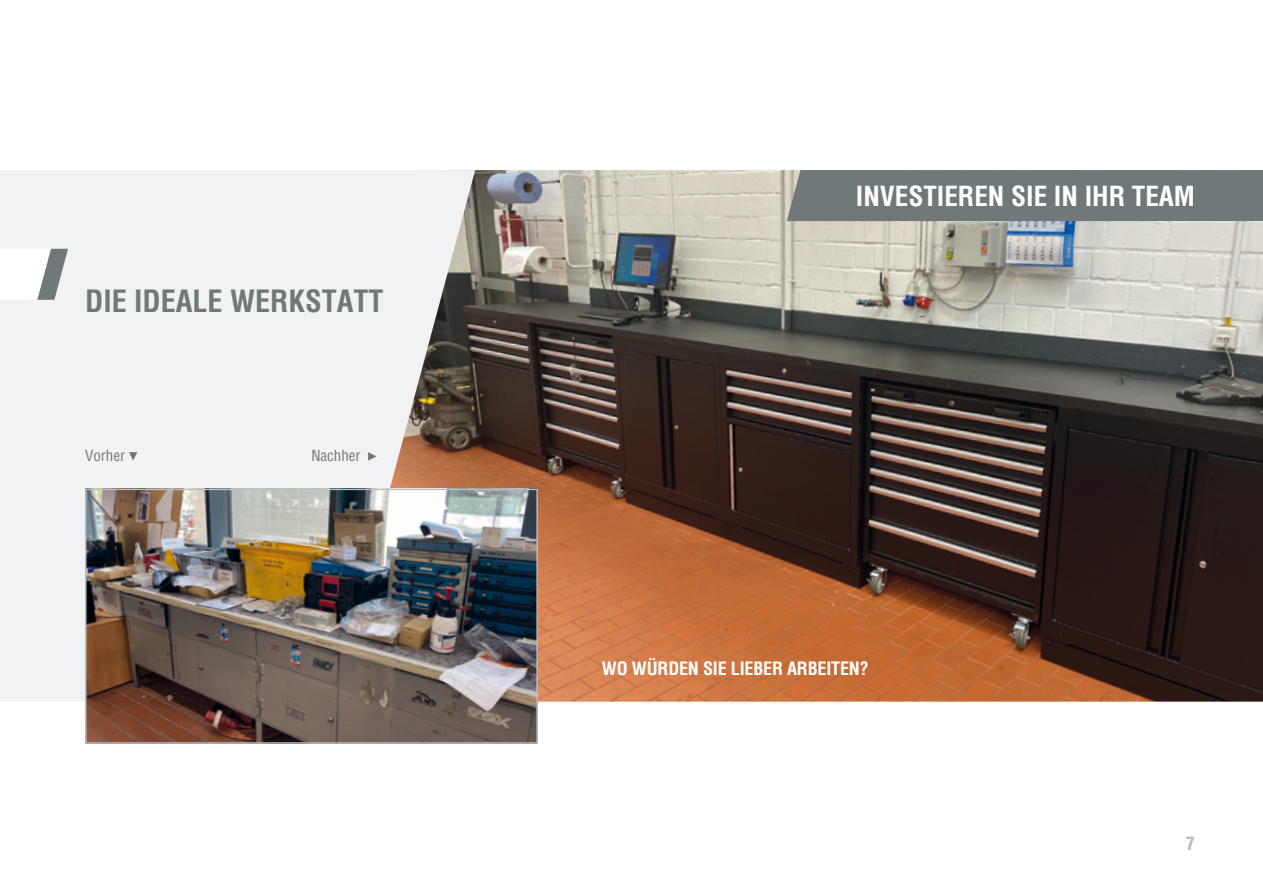
<style>
.page{position:relative;width:1263px;height:893px;background:#fff}
.page>*{position:absolute;margin:0;border:0;box-sizing:border-box;transform-origin:0 0}
.t1{font:700 condensed 30px "Helvetica";color:#717879}
.t2{font:700 condensed 27px "Helvetica";color:#fff}
.t3{font:700 condensed 18px "Helvetica";letter-spacing:-.01em;color:#fff}
.t4{font:700 condensed 18px "Helvetica";color:#b9bebf}
.t5{font:condensed 15px "Helvetica";color:#717879}
</style>
<div class="page">
<img style="left:475px;top:170px;width:788px;height:532px">
<svg style="left:0;top:170px;width:475px;height:531px;fill:#f1f2f3"></svg>
<img style="left:88px;top:492px;width:447px;height:249px">
<div style="left:85px;top:489px;width:453px;height:255px;border:2px solid #b9bebf"></div>
<svg style="left:0;top:249px;width:68px;height:51px"></svg>
<div style="left:787px;top:170px;width:476px;height:51px;background:#717879"></div>
<svg style="left:368px;top:452px;width:9px;height:9px"></svg>
<svg style="left:129px;top:452px;width:8px;height:9px"></svg>
<h1 class="t1" style="left:85px;top:281px;width:300px">DIE IDEALE WERKSTATT</h1>
<p class="t5" style="left:85px;top:445px;width:41px">Vorher</p>
<p class="t5" style="left:311px;top:445px;width:51px">Nachher</p>
<h2 class="t2" style="left:856px;top:178px;width:341px">INVESTIEREN SIE IN IHR TEAM</h2>
<p class="t3" style="left:602px;top:656px;width:268px">WO WÜRDEN SIE LIEBER ARBEITEN?</p>
<p class="t4" style="left:1186px;top:832px;width:10px">7</p>
</div>
